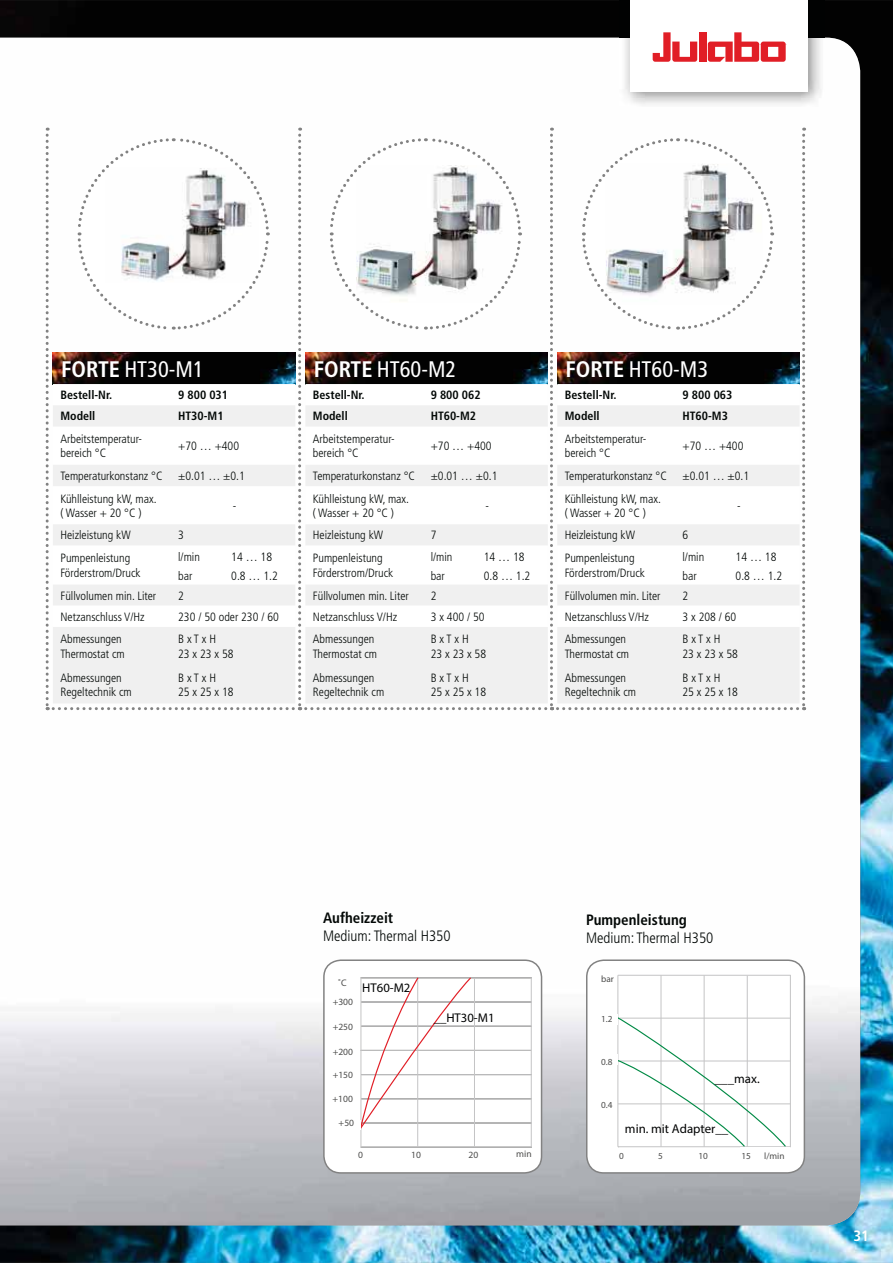
<style>
.page{position:relative;width:893px;height:1263px;background:#fff}
.page>*{position:absolute;margin:0;border:0;box-sizing:border-box;transform-origin:0 0}
.t1{font:condensed 22.5px "Frutiger LT Std";color:#fff}
.t2{font:300 condensed 15px "Frutiger LT Std";color:#030806}
.t3{font:700 condensed 15px "Frutiger LT Std";color:#030806}
.t4{font:700 condensed 15px "Frutiger LT Std";color:#fff}
.t5{font:12.9px "Myriad Pro";color:#010202}
.t6{font:12.75px "Myriad Pro";color:#010202}
.t7{font:300 condensed 12px/14.4px "Frutiger LT Std";color:#030806}
.t8{font:700 condensed 12px "Frutiger LT Std";color:#030806}
.t9{font:9.6px "Myriad Pro";color:#4d4d4c}
.t10{font:9.3px "Myriad Pro";color:#4d4d4c}
.s1{font-weight:700}
</style>
<div class="page">
<img style="left:0;top:0;width:893px;height:1263px">
<img style="left:620px;top:0;width:205px;height:109px">
<div style="left:631px;top:0;width:177px;height:91px;background:#fff"></div>
<svg style="left:653px;top:32px;width:44px;height:30px"></svg>
<div style="left:699px;top:32px;width:7px;height:30px;background:#e11e26"></div>
<svg style="left:708px;top:32px;width:78px;height:30px"></svg>
<div style="left:324px;top:960px;width:217px;height:213px;background:#fff;border-radius:17px"></div>
<svg style="left:360px;top:977px;width:172px;height:171px"></svg>
<div style="left:323px;top:959px;width:219px;height:215px;border:2px solid #828282;border-radius:17px"></div>
<div style="left:587px;top:960px;width:217px;height:213px;background:#fff;border-radius:17px"></div>
<div style="left:615px;top:973px;width:178px;height:176px;border:2px solid #fff"></div>
<hr style="left:661px;top:975px;width:1px;height:172px;background:#c4c4c5">
<hr style="left:704px;top:975px;width:1px;height:172px;background:#c4c4c5">
<hr style="left:747px;top:976px;width:1px;height:171px;background:#c4c4c5">
<hr style="left:790px;top:975px;width:1px;height:172px;background:#c4c4c5">
<hr style="left:617px;top:975px;width:1px;height:172px;background:#c4c4c5">
<hr style="left:618px;top:1146px;width:172px;height:1px;background:#c4c4c5">
<hr style="left:618px;top:1104px;width:172px;height:1px;background:#c4c4c5">
<hr style="left:618px;top:1061px;width:172px;height:1px;background:#c4c4c5">
<hr style="left:618px;top:1018px;width:172px;height:1px;background:#c4c4c5">
<hr style="left:618px;top:975px;width:172px;height:1px;background:#c4c4c5">
<svg style="left:615px;top:1016px;width:172px;height:132px"></svg>
<hr style="left:740px;top:1147px;width:50px;height:3px;background:#fff">
<hr style="left:613px;top:1054px;width:4px;height:11px;background:#fff">
<hr style="left:613px;top:1014px;width:4px;height:10px;background:#fff">
<div style="left:586px;top:959px;width:219px;height:215px;border:2px solid #828282;border-radius:17px"></div>
<svg style="left:46px;top:128px;width:759px;height:582px"></svg>
<h1 class="t1" style="left:61px;top:360px;width:144px"><span class="s1">FORTE</span> HT30-M1</h1>
<h1 class="t1" style="left:314px;top:360px;width:144px"><span class="s1">FORTE</span> HT60-M2</h1>
<h1 class="t1" style="left:565px;top:360px;width:144px"><span class="s1">FORTE</span> HT60-M3</h1>
<p class="t8" style="left:60px;top:390px;width:53px">Bestell-Nr.</p>
<p class="t8" style="left:178px;top:390px;width:51px">9 800 031</p>
<p class="t8" style="left:60px;top:411px;width:36px">Modell</p>
<p class="t8" style="left:178px;top:411px;width:47px">HT30-M1</p>
<p class="t7" style="left:60px;top:432px;width:83px">Arbeitstemperatur&shy;bereich °C</p>
<p class="t7" style="left:178px;top:439px;width:62px">+70 … +400</p>
<p class="t7" style="left:60px;top:469px;width:104px">Temperaturkonstanz °C</p>
<p class="t7" style="left:178px;top:469px;width:68px">±0.01 … ±0.1</p>
<p class="t7" style="left:60px;top:492px;width:98px">Kühlleistung kW, max. ( Wasser + 20 °C )</p>
<p class="t7" style="left:233px;top:499px;width:5px">-</p>
<p class="t8" style="left:313px;top:390px;width:53px">Bestell-Nr.</p>
<p class="t8" style="left:431px;top:390px;width:51px">9 800 062</p>
<p class="t8" style="left:313px;top:411px;width:36px">Modell</p>
<p class="t8" style="left:431px;top:411px;width:47px">HT60-M2</p>
<p class="t7" style="left:313px;top:432px;width:83px">Arbeitstemperatur&shy;bereich °C</p>
<p class="t7" style="left:431px;top:439px;width:62px">+70 … +400</p>
<p class="t7" style="left:313px;top:469px;width:104px">Temperaturkonstanz °C</p>
<p class="t7" style="left:431px;top:469px;width:68px">±0.01 … ±0.1</p>
<p class="t7" style="left:313px;top:492px;width:98px">Kühlleistung kW, max. ( Wasser + 20 °C )</p>
<p class="t7" style="left:485px;top:499px;width:5px">-</p>
<p class="t8" style="left:565px;top:390px;width:53px">Bestell-Nr.</p>
<p class="t8" style="left:682px;top:390px;width:51px">9 800 063</p>
<p class="t8" style="left:565px;top:411px;width:36px">Modell</p>
<p class="t8" style="left:682px;top:411px;width:47px">HT60-M3</p>
<p class="t7" style="left:565px;top:432px;width:83px">Arbeitstemperatur&shy;bereich °C</p>
<p class="t7" style="left:682px;top:439px;width:62px">+70 … +400</p>
<p class="t7" style="left:565px;top:469px;width:104px">Temperaturkonstanz °C</p>
<p class="t7" style="left:682px;top:469px;width:68px">±0.01 … ±0.1</p>
<p class="t7" style="left:565px;top:492px;width:98px">Kühlleistung kW, max. ( Wasser + 20 °C )</p>
<p class="t7" style="left:737px;top:499px;width:5px">-</p>
<p class="t7" style="left:60px;top:529px;width:72px">Heizleistung kW</p>
<p class="t7" style="left:178px;top:529px;width:7px">3</p>
<p class="t7" style="left:60px;top:552px;width:82px">Pumpenleistung<br>Förderstrom/Druck</p>
<p class="t7" style="left:178px;top:550px;width:23px">l/min</p>
<p class="t7" style="left:231px;top:550px;width:42px">14 … 18</p>
<p class="t7" style="left:178px;top:569px;width:16px">bar</p>
<p class="t7" style="left:231px;top:569px;width:48px">0.8 … 1.2</p>
<p class="t7" style="left:313px;top:529px;width:72px">Heizleistung kW</p>
<p class="t7" style="left:431px;top:529px;width:7px">7</p>
<p class="t7" style="left:313px;top:552px;width:82px">Pumpenleistung<br>Förderstrom/Druck</p>
<p class="t7" style="left:431px;top:550px;width:23px">l/min</p>
<p class="t7" style="left:484px;top:550px;width:42px">14 … 18</p>
<p class="t7" style="left:431px;top:569px;width:16px">bar</p>
<p class="t7" style="left:484px;top:569px;width:48px">0.8 … 1.2</p>
<p class="t7" style="left:565px;top:529px;width:72px">Heizleistung kW</p>
<p class="t7" style="left:682px;top:529px;width:7px">6</p>
<p class="t7" style="left:565px;top:552px;width:82px">Pumpenleistung<br>Förderstrom/Druck</p>
<p class="t7" style="left:682px;top:550px;width:23px">l/min</p>
<p class="t7" style="left:735px;top:550px;width:42px">14 … 18</p>
<p class="t7" style="left:682px;top:569px;width:16px">bar</p>
<p class="t7" style="left:735px;top:569px;width:48px">0.8 … 1.2</p>
<p class="t7" style="left:60px;top:589px;width:97px">Füllvolumen min. Liter</p>
<p class="t7" style="left:178px;top:589px;width:7px">2</p>
<p class="t7" style="left:60px;top:610px;width:86px">Netzanschluss V/Hz</p>
<p class="t7" style="left:178px;top:610px;width:102px">230 / 50 oder 230 / 60</p>
<p class="t7" style="left:60px;top:633px;width:66px">Abmessungen<br>Thermostat cm</p>
<p class="t7" style="left:178px;top:633px;width:57px">B x T x H<br>23 x 23 x 58</p>
<p class="t7" style="left:60px;top:671px;width:73px">Abmessungen<br>Regeltechnik cm</p>
<p class="t7" style="left:178px;top:671px;width:57px">B x T x H<br>25 x 25 x 18</p>
<p class="t7" style="left:313px;top:589px;width:97px">Füllvolumen min. Liter</p>
<p class="t7" style="left:431px;top:589px;width:7px">2</p>
<p class="t7" style="left:313px;top:610px;width:86px">Netzanschluss V/Hz</p>
<p class="t7" style="left:431px;top:610px;width:55px">3 x 400 / 50</p>
<p class="t7" style="left:313px;top:633px;width:66px">Abmessungen<br>Thermostat cm</p>
<p class="t7" style="left:431px;top:633px;width:57px">B x T x H<br>23 x 23 x 58</p>
<p class="t7" style="left:313px;top:671px;width:73px">Abmessungen<br>Regeltechnik cm</p>
<p class="t7" style="left:431px;top:671px;width:57px">B x T x H<br>25 x 25 x 18</p>
<p class="t7" style="left:565px;top:589px;width:97px">Füllvolumen min. Liter</p>
<p class="t7" style="left:682px;top:589px;width:7px">2</p>
<p class="t7" style="left:565px;top:610px;width:86px">Netzanschluss V/Hz</p>
<p class="t7" style="left:682px;top:610px;width:55px">3 x 208 / 60</p>
<p class="t7" style="left:565px;top:633px;width:66px">Abmessungen<br>Thermostat cm</p>
<p class="t7" style="left:682px;top:633px;width:57px">B x T x H<br>23 x 23 x 58</p>
<p class="t7" style="left:565px;top:671px;width:73px">Abmessungen<br>Regeltechnik cm</p>
<p class="t7" style="left:682px;top:671px;width:57px">B x T x H<br>25 x 25 x 18</p>
<p class="t3" style="left:323px;top:911px;width:72px">Aufheizzeit</p>
<p class="t2" style="left:323px;top:929px;width:129px">Medium: Thermal H350</p>
<p class="t9" style="left:338px;top:977px;width:10px">˚C</p>
<p class="t9" style="left:333px;top:996px;width:22px">+300</p>
<p class="t9" style="left:333px;top:1021px;width:22px">+250</p>
<p class="t9" style="left:333px;top:1046px;width:22px">+200</p>
<p class="t9" style="left:333px;top:1069px;width:22px">+150</p>
<p class="t9" style="left:333px;top:1093px;width:22px">+100</p>
<p class="t9" style="left:339px;top:1117px;width:17px">+50</p>
<p class="t6" style="left:362px;top:981px;width:50px">HT60-M2</p>
<p class="t6" style="left:434px;top:1010px;width:62px">__HT30-M1</p>
<p class="t9" style="left:358px;top:1149px;width:6px">0</p>
<p class="t9" style="left:516px;top:1148px;width:17px">min</p>
<p class="t9" style="left:411px;top:1149px;width:11px">10</p>
<p class="t9" style="left:468px;top:1149px;width:11px">20</p>
<p class="t3" style="left:586px;top:914px;width:102px">Pumpenleistung</p>
<p class="t2" style="left:586px;top:932px;width:129px">Medium: Thermal H350</p>
<p class="t10" style="left:601px;top:973px;width:14px">bar</p>
<p class="t10" style="left:601px;top:1013px;width:13px">1.2</p>
<p class="t10" style="left:601px;top:1056px;width:13px">0.8</p>
<p class="t10" style="left:601px;top:1099px;width:13px">0.4</p>
<p class="t5" style="left:715px;top:1071px;width:46px">___max.</p>
<p class="t5" style="left:625px;top:1121px;width:105px">min. mit Adapter__</p>
<p class="t10" style="left:619px;top:1150px;width:6px">0</p>
<p class="t10" style="left:658px;top:1150px;width:6px">5</p>
<p class="t10" style="left:698px;top:1150px;width:11px">10</p>
<p class="t10" style="left:741px;top:1150px;width:11px">15</p>
<p class="t10" style="left:764px;top:1150px;width:22px">l/min</p>
<p class="t4" style="left:853px;top:1230px;width:17px">31</p>
</div>
